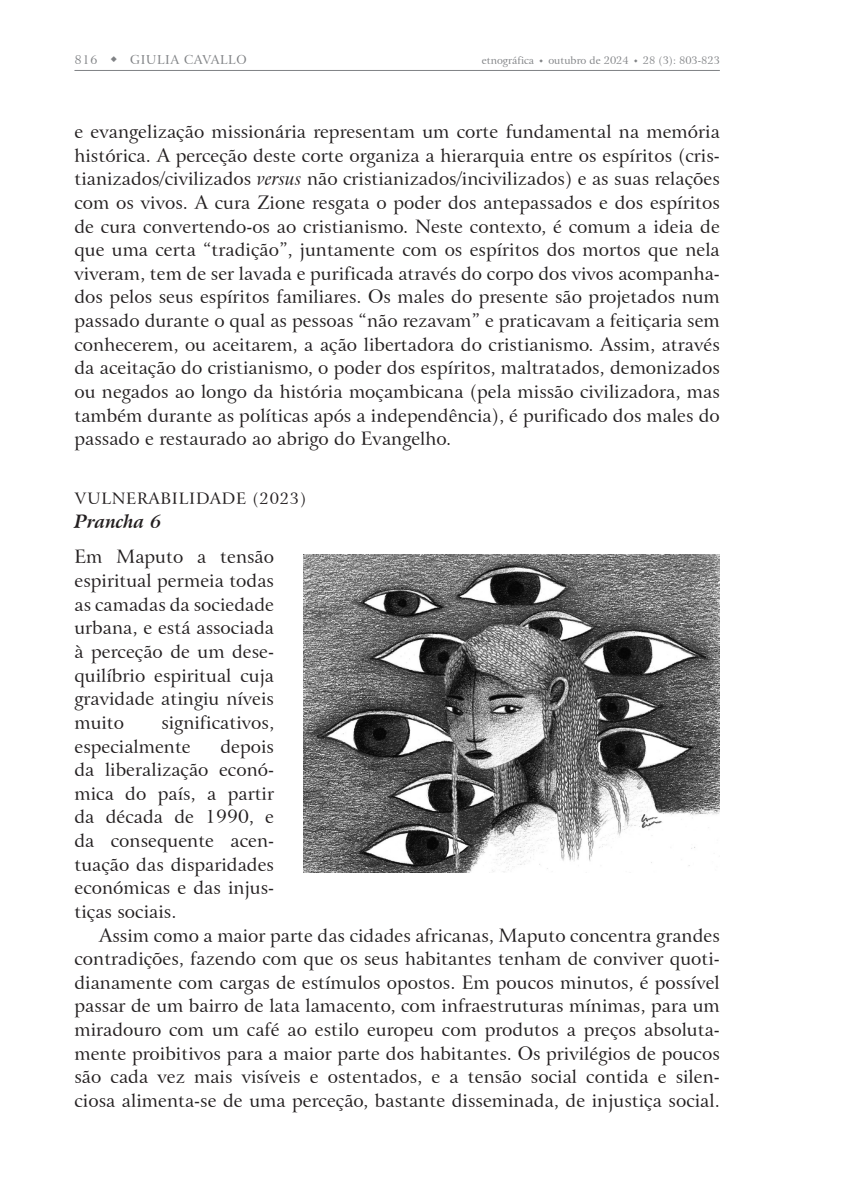
<style>
.page{position:relative;width:844px;height:1191px;background:#fff}
.page>*{position:absolute;margin:0;border:0;box-sizing:border-box;transform-origin:0 0}
.Texto_01{font:18.38px/23.6px "Arrus BT";color:#231f20;text-align:justify}
.Verbete_1{font:italic 700 18.38px "Arrus BT";color:#231f20}
.Subcapitulo{font:15.75px "Arrus BT";letter-spacing:.05em;color:#231f20}
.t1{font:12.25px "Arrus BT";letter-spacing:.05em;color:#808285}
.t2{font:10.5px "Arrus BT";color:#808285}
.s1{font-style:italic}
</style>
<div class="page">
<hr style="left:74px;top:70px;width:645px;height:1px;background:#808285">
<img style="left:304px;top:554px;width:415px;height:318px">
<p class="t1" style="left:74px;top:52px;width:173px">816 ◆ GIULIA CAVALLO</p>
<p class="t2" style="left:481px;top:54px;width:54px">etnográfica</p>
<p class="t2" style="left:539px;top:54px;width:91px">◆ outubro de 2024</p>
<p class="t2" style="left:633px;top:54px;width:87px">◆ 28 (3): 803-823</p>
<p class="Texto_01" style="left:74px;top:120px;width:646px">e evangelização missionária representam um corte fundamental na memória histórica. A perceção deste corte organiza a hierarquia entre os espíritos (cris&shy;tianizados/civilizados <span class="s1">versus</span> não cristianizados/incivilizados) e as suas relações com os vivos. A cura Zione resgata o poder dos antepassados e dos espíritos de cura convertendo-os ao cristianismo. Neste contexto, é comum a ideia de que uma certa “tradição”, juntamente com os espíritos dos mortos que nela viveram, tem de ser lavada e purificada através do corpo dos vivos acompanha&shy;dos pelos seus espíritos familiares. Os males do presente são projetados num passado durante o qual as pessoas “não rezavam” e praticavam a feitiçaria sem conhecerem, ou aceitarem, a ação libertadora do cristianismo. Assim, através da aceitação do cristianismo, o poder dos espíritos, maltratados, demonizados ou negados ao longo da história moçambicana (pela missão civilizadora, mas também durante as políticas após a independência), é purificado dos males do passado e restaurado ao abrigo do Evangelho.</p>
<p class="Subcapitulo" style="left:74px;top:489px;width:233px">VULNERABILIDADE (2023)</p>
<p class="Verbete_1" style="left:74px;top:510px;width:89px">Prancha 6</p>
<p class="Texto_01" style="left:74px;top:545px;width:201px">Em Maputo a tensão espiritual permeia todas as camadas da sociedade urbana, e está associada à perceção de um dese&shy;quilíbrio espiritual cuja gravidade atingiu níveis muito</p>
<p class="Texto_01" style="left:74px;top:711px;width:201px;text-indent:87px">significativos, especialmente</p>
<p class="Texto_01" style="left:74px;top:734px;width:201px;text-indent:146px">depois da liberalização econó&shy;mica do país, a partir da década de 1990, e da consequente acen&shy;tuação das disparidades económicas e das injus&shy;tiças sociais.</p>
<p class="Texto_01" style="left:74px;top:923px;width:646px;text-indent:25px">Assim como a maior parte das cidades africanas, Maputo concentra grandes contradições, fazendo com que os seus habitantes tenham de conviver quoti&shy;dianamente com cargas de estímulos opostos. Em poucos minutos, é possível passar de um bairro de lata lamacento, com infraestruturas mínimas, para um miradouro com um café ao estilo europeu com produtos a preços absoluta&shy;mente proibitivos para a maior parte dos habitantes. Os privilégios de poucos são cada vez mais visíveis e ostentados, e a tensão social contida e silen&shy;ciosa alimenta-se de uma perceção, bastante disseminada, de injustiça social.</p>
</div>
